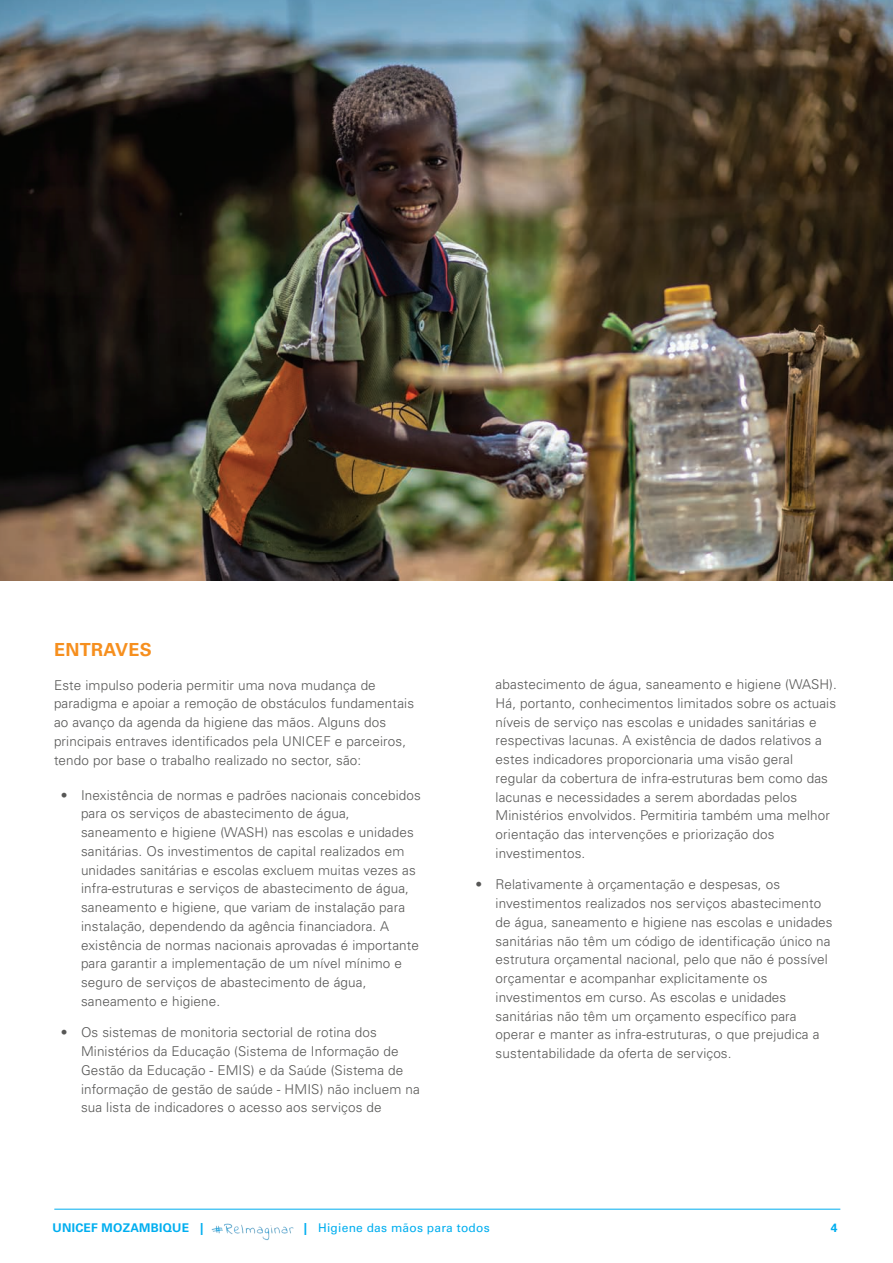
<style>
.page{position:relative;width:893px;height:1263px;background:#fff}
.page>*{position:absolute;margin:0;border:0;box-sizing:border-box;transform-origin:0 0}
.t1{font:700 18px "Univers";letter-spacing:.02em;color:#f68f1e}
.t2{font:300 13.5px/18.8px "Univers";letter-spacing:.01em;color:#575756}
.t3{font:12px "Univers";letter-spacing:.02em;color:#00aeef}
.t4{font:700 12px "Univers";letter-spacing:.02em;color:#00aeef}
.s1{font-weight:700}
</style>
<div class="page">
<hr style="left:54px;top:1209px;width:786px;height:1px;background:#00aeef">
<img style="left:212px;top:1223px;width:82px;height:18px">
<img style="left:0;top:0;width:893px;height:580px">
<h1 class="t1" style="left:54px;top:639px;width:99px">ENTRAVES</h1>
<p class="t2" style="left:54px;top:675px;width:362px">Este impulso poderia permitir uma nova mudança de paradigma e apoiar a remoção de obstáculos fundamentais ao avanço da agenda da higiene das mãos. Alguns dos principais entraves identificados pela UNICEF e parceiros, tendo por base o trabalho realizado no sector, são:</p>
<p class="t2" style="left:81px;top:785px;width:341px;text-indent:-20px">• Inexistência de normas e padrões nacionais concebidos para os serviços de abastecimento de água, saneamento e higiene (WASH) nas escolas e unidades sanitárias. Os investimentos de capital realizados em unidades sanitárias e escolas excluem muitas vezes as infra-estruturas e serviços de abastecimento de água, saneamento e higiene, que variam de instalação para instalação, dependendo da agência financiadora. A existência de normas nacionais aprovadas é importante para garantir a implementação de um nível mínimo e seguro de serviços de abastecimento de água, saneamento e higiene.</p>
<p class="t2" style="left:81px;top:1023px;width:340px;text-indent:-20px">• Os sistemas de monitoria sectorial de rotina dos Ministérios da Educação (Sistema de Informação de Gestão da Educação - EMIS) e da Saúde (Sistema de informação de gestão de saúde - HMIS) não incluem na sua lista de indicadores o acesso aos serviços de</p>
<p class="t2" style="left:496px;top:675px;width:343px">abastecimento de água, saneamento e higiene (WASH).<br>Há, portanto, conhecimentos limitados sobre os actuais níveis de serviço nas escolas e unidades sanitárias e respectivas lacunas. A existência de dados relativos a estes indicadores proporcionaria uma visão geral regular da cobertura de infra-estruturas bem como das lacunas e necessidades a serem abordadas pelos Ministérios envolvidos. Permitiria também uma melhor orientação das intervenções e priorização dos investimentos.</p>
<p class="t2" style="left:496px;top:875px;width:339px;text-indent:-20px">• Relativamente à orçamentação e despesas, os investimentos realizados nos serviços abastecimento de água, saneamento e higiene nas escolas e unidades sanitárias não têm um código de identificação único na estrutura orçamental nacional, pelo que não é possível orçamentar e acompanhar explicitamente os investimentos em curso. As escolas e unidades sanitárias não têm um orçamento específico para operar e manter as infra-estruturas, o que prejudica a sustentabilidade da oferta de serviços.</p>
<p class="t4" style="left:53px;top:1221px;width:152px">UNICEF MOZAMBIQUE |</p>
<p class="t3" style="left:304px;top:1221px;width:187px"><span class="s1">|</span> Higiene das mãos para todos</p>
<p class="t4" style="left:831px;top:1221px;width:8px">4</p>
</div>
